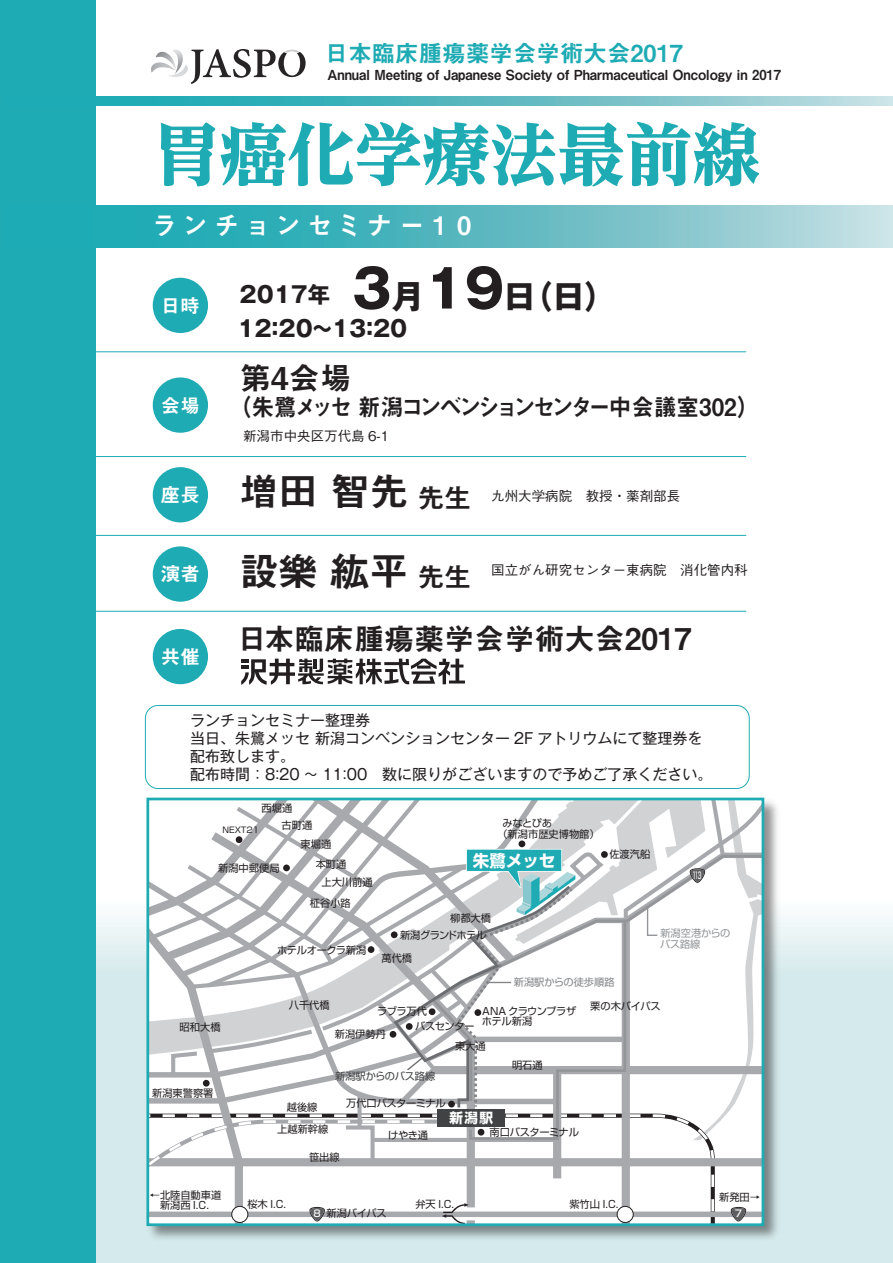
<style>
.page{position:relative;width:893px;height:1263px;background:#fff}
.page>*{position:absolute;margin:0;border:0;box-sizing:border-box;transform-origin:0 0}
.t1{font:800 67.5px "UD Reimin Pr 6 N";color:#1eabb4}
.t2{font:700 52.5px "Gothic MB101 Pro";color:#231f20}
.t3{font:39px "Midashi Go Pr 5 MB31";color:#231f20}
.t4{font:700 33px "Gothic MB101 Pro";color:#231f20}
.t5{font:31.5px "Midashi Go Pr 5 MB31";color:#231f20}
.t6{font:30px "Midashi Go Pr 5 MB31";color:#231f20}
.t7{font:27px "Midashi Go Pr 5 MB31";color:#231f20}
.t8{font:25.5px "Midashi Go Pr 6 N MB31";letter-spacing:.215em;color:#fff}
.t9{font:24px "Midashi Go Pr 5 MB31";letter-spacing:-.115em;color:#231f20;scale:.94 1}
.t10{font:23.55px "Midashi Go Pr 5 MB31";color:#1eabb4}
.t11{font:700 22.5px "Gothic MB101 Pro";letter-spacing:-.06em;color:#231f20}
.t12{font:19.5px "Midashi Go Pr 5 MB31";color:#fff}
.t13{font:700 16.5px "Shin Go Pro";color:#fff}
.t14{font:15px/18px "Gothic MB101 Pr 6 N";color:#231f20}
.t15{font:13.8px "Midashi Go Pr 5 MB31";color:#231f20;scale:.95 1}
.t16{font:700 13.65px "Shin Go Pro";color:#fff}
.t17{font:500 13.5px "Gothic BBB Pro";color:#231f20}
.t18{font:10.2px/17.1px "Shin Go Pro";color:#231f20}
.t19{font:10.2px "Shin Go Pro";letter-spacing:-.03em;color:#231f20}
.t20{font:10.2px "Shin Go Pro";letter-spacing:-.055em;color:#231f20}
.t21{font:10.2px/10.9px "Shin Go Pro";letter-spacing:-.01em;color:#939598}
.t22{font:10.2px "Shin Go Pro";letter-spacing:-.01em;color:#414243}
.t23{font:10.2px "Shin Go Pro";color:#838588}
.t24{font:10.2px "Shin Go Pro";letter-spacing:-.025em;color:#231f20}
.t25{font:500 9.6px "Shin Go Pro";color:#fff;scale:.5 1}
.t26{font:500 9.6px "Shin Go Pro";color:#fff}
.t27{font:8.25px "Shin Go Pro";color:#231f20}
</style>
<div class="page">
<svg style="left:95px;top:897px;width:798px;height:366px;background:#d7ebed"></svg>
<div style="left:0;top:0;width:95px;height:1263px;background:#1eabb4"></div>
<hr style="left:85px;top:351px;width:661px;height:1px;background:#1eabb4">
<hr style="left:85px;top:456px;width:661px;height:1px;background:#1eabb4">
<hr style="left:85px;top:535px;width:661px;height:1px;background:#1eabb4">
<hr style="left:85px;top:611px;width:661px;height:1px;background:#1eabb4">
<svg style="left:95px;top:97px;width:798px;height:8px;background:#4bb9c1"></svg>
<svg style="left:95px;top:205px;width:798px;height:43px;background:#63bdc4"></svg>
<div style="left:153px;top:629px;width:55px;height:55px;background:#1eabb4;border-radius:50%"></div>
<svg style="left:241px;top:659px;width:224px;height:26px"></svg>
<div style="left:153px;top:467px;width:55px;height:55px;background:#1eabb4;border-radius:50%"></div>
<div style="left:153px;top:377px;width:55px;height:56px;background:#1eabb4;border-radius:50%"></div>
<div style="left:153px;top:546px;width:55px;height:56px;background:#1eabb4;border-radius:50%"></div>
<div style="left:153px;top:278px;width:55px;height:55px;background:#1eabb4;border-radius:50%"></div>
<img style="left:268px;top:96px;width:573px;height:10px">
<img style="left:137px;top:96px;width:178px;height:2px">
<svg style="left:151px;top:49px;width:155px;height:35px"></svg>
<div style="left:145px;top:705px;width:605px;height:84px;border:1px solid #1eabb4;border-radius:13px"></div>
<img style="left:143px;top:797px;width:640px;height:448px">
<svg style="left:148px;top:799px;width:615px;height:426px"></svg>
<h3 class="t10" style="left:325px;top:34px;width:359px">日本臨床腫瘍薬学会学術大会2017</h3>
<h3 class="t15" style="left:327px;top:63px;width:479px">Annual Meeting of Japanese Society of Pharmaceutical Oncology in 2017</h3>
<h1 class="t1" style="left:153px;top:98px;width:608px">胃癌化学療法最前線</h1>
<h3 class="t8" style="left:152px;top:205px;width:321px">ランチョンセミナー1 0</h3>
<h3 class="t12" style="left:161px;top:290px;width:40px">日時</h3>
<h3 class="t12" style="left:161px;top:390px;width:40px">会場</h3>
<h3 class="t12" style="left:161px;top:479px;width:40px">座長</h3>
<h3 class="t12" style="left:161px;top:558px;width:40px">演者</h3>
<h3 class="t12" style="left:161px;top:641px;width:40px">共催</h3>
<h3 class="t11" style="left:240px;top:276px;width:92px">2017年</h3>
<h2 class="t2" style="left:352px;top:245px;width:41px">3</h2>
<h3 class="t4" style="left:392px;top:269px;width:34px">月</h3>
<h3 class="t11" style="left:235px;top:309px;width:82px">１２：2０</h3>
<h3 class="t11" style="left:329px;top:309px;width:82px">１３：2０</h3>
<h3 class="t11" style="left:311px;top:309px;width:24px">~</h3>
<h2 class="t2" style="left:425px;top:245px;width:81px">19</h2>
<h3 class="t4" style="left:503px;top:269px;width:115px">（日日(</h3>
<h3 class="t5" style="left:240px;top:353px;width:114px">第4会場</h3>
<h3 class="t9" style="left:229px;top:388px;width:566px">（朱鷺メッセ新潟コンベンションセンター中会議室302(</h3>
<h3 class="t17" style="left:243px;top:425px;width:148px">新潟市中央区万代島 6-1</h3>
<h3 class="t3" style="left:240px;top:460px;width:170px">増田智先</h3>
<h3 class="t7" style="left:418px;top:476px;width:55px">先生</h3>
<h3 class="t3" style="left:240px;top:539px;width:170px">設樂紘平</h3>
<h3 class="t7" style="left:418px;top:555px;width:55px">先生</h3>
<h3 class="t17" style="left:491px;top:485px;width:190px">九州大学病院　教授・薬剤部長</h3>
<h3 class="t17" style="left:491px;top:559px;width:258px">国立がん研究センター東病院　消化管内科</h3>
<h3 class="t6" style="left:237px;top:615px;width:456px">日本臨床腫瘍薬学会学術大会2017</h3>
<h3 class="t14" style="left:190px;top:710px;width:524px">ランチョンセミナー整理券<br>当日、朱鷺メッセ新潟コンベンションセンター 2F アトリウムにて整理券を配布致します。<br>配布時間：8:20 ～ 11:00　数に限りがございますので予めご了承ください。</h3>
<p class="t18" style="left:282px;top:798px;width:32px;text-indent:-20px">西堀通<br>古町通</p>
<p class="t27" style="left:222px;top:823px;width:38px">NEXT21</p>
<p class="t18" style="left:316px;top:832px;width:32px;line-height:20.2px;text-indent:-15px">東堀通<br>本町通</p>
<p class="t18" style="left:310px;top:871px;width:64px;line-height:20.5px;text-indent:12px">上大川前通柾谷小路</p>
<p class="t19" style="left:277px;top:941px;width:91px">ホテルオークラ新潟</p>
<p class="t18" style="left:497px;top:817px;width:104px;line-height:10.9px;text-indent:5px">みなとぴあ<br>（新潟市歴史博物館(</p>
<p class="t18" style="left:609px;top:844px;width:42px">佐渡汽船</p>
<h3 class="t13" style="left:473px;top:847px;width:84px">朱鷺メッセ</h3>
<p class="t18" style="left:218px;top:858px;width:63px">新潟中郵便局</p>
<p class="t25" style="left:692px;top:867px;width:19px">113</p>
<p class="t18" style="left:450px;top:908px;width:42px">柳都大橋</p>
<p class="t21" style="left:660px;top:926px;width:72px">新潟空港からのバス路線</p>
<p class="t20" style="left:400px;top:927px;width:88px">新潟グランドホテル</p>
<p class="t18" style="left:381px;top:948px;width:32px">萬代橋</p>
<p class="t18" style="left:180px;top:1017px;width:42px">昭和大橋</p>
<p class="t18" style="left:152px;top:1083px;width:63px">新潟東警察署</p>
<p class="t18" style="left:150px;top:1188px;width:73px;line-height:10.2px">←北陸自動車道　新潟西 C. I .</p>
<p class="t18" style="left:289px;top:996px;width:42px">八千代橋</p>
<p class="t18" style="left:377px;top:1001px;width:51px">ラブラ万代</p>
<p class="t18" style="left:335px;top:1024px;width:53px">新潟伊勢丹</p>
<p class="t18" style="left:415px;top:1016px;width:61px">バスセンター</p>
<p class="t23" style="left:514px;top:973px;width:102px">新潟駅からの徒歩順路</p>
<p class="t24" style="left:590px;top:998px;width:72px">栗の木バイパス</p>
<p class="t20" style="left:482px;top:1003px;width:96px">ANA クラウンプラザ</p>
<p class="t18" style="left:482px;top:1011px;width:52px">ホテル新潟</p>
<p class="t22" style="left:335px;top:1068px;width:102px">新潟駅からのバス路線</p>
<p class="t18" style="left:455px;top:1036px;width:32px">東大通</p>
<p class="t18" style="left:512px;top:1055px;width:32px">明石通</p>
<p class="t18" style="left:277px;top:1094px;width:53px;line-height:22px;text-align:center">越後線<br>上越新幹線</p>
<p class="t19" style="left:346px;top:1095px;width:101px">万代口バスターミナル</p>
<h3 class="t16" style="left:449px;top:1107px;width:45px">新潟駅</h3>
<p class="t19" style="left:489px;top:1124px;width:91px">南口バスターミナル</p>
<p class="t18" style="left:388px;top:1125px;width:41px">けやき通</p>
<p class="t18" style="left:247px;top:1194px;width:40px">桜木 C. I .</p>
<p class="t18" style="left:309px;top:1148px;width:32px">笹出線</p>
<p class="t18" style="left:326px;top:1203px;width:62px">新潟バイパス</p>
<p class="t26" style="left:314px;top:1206px;width:9px">8</p>
<p class="t18" style="left:415px;top:1194px;width:40px">弁天 C. I .</p>
<p class="t18" style="left:569px;top:1194px;width:51px">紫竹山 C. I .</p>
<p class="t18" style="left:719px;top:1187px;width:42px">新発田→</p>
<p class="t26" style="left:735px;top:1206px;width:9px">7</p>
</div>
